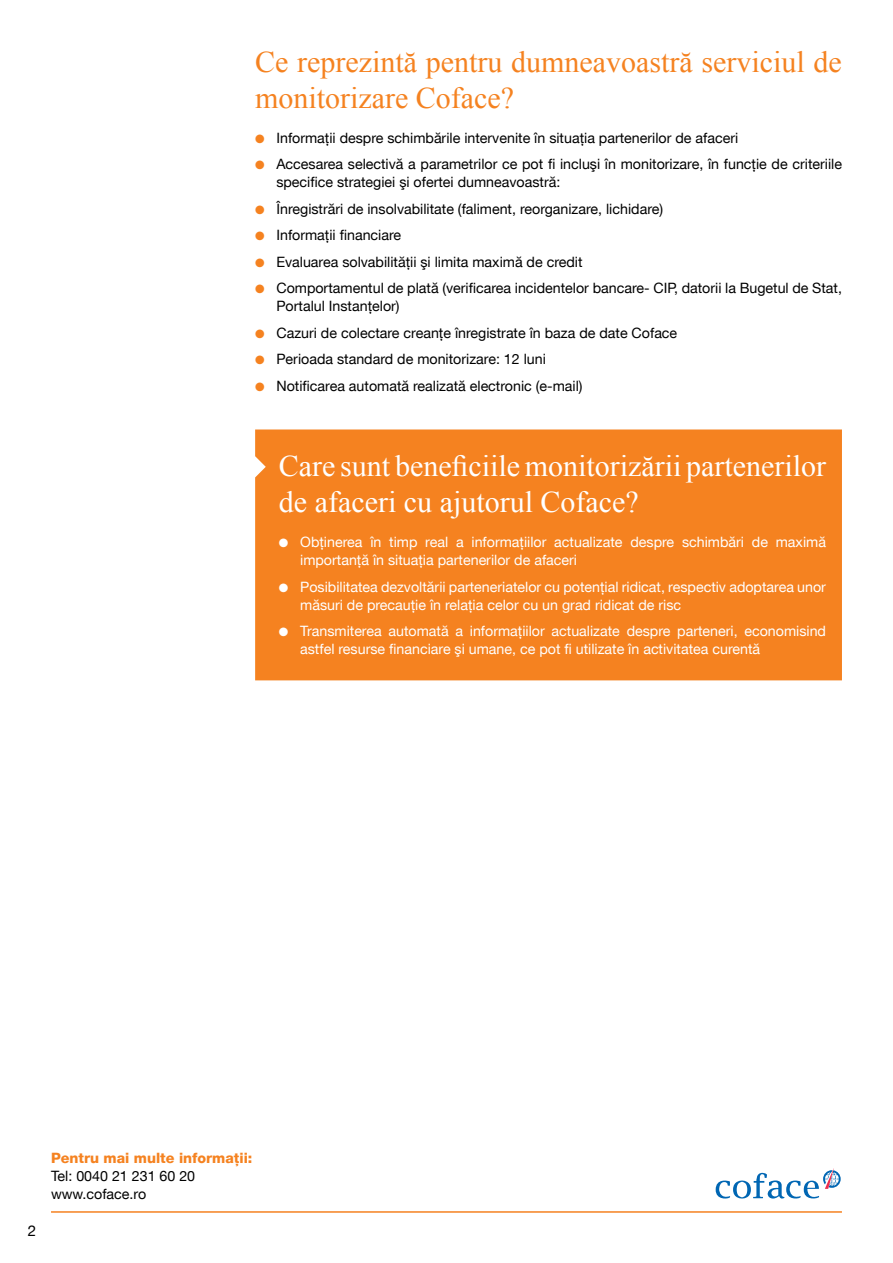
<style>
.page{position:relative;width:893px;height:1263px;background:#fff}
.page>*{position:absolute;margin:0;border:0;box-sizing:border-box;transform-origin:0 0}
.t1{font:30px/36px "Times New Roman";color:#fff}
.t2{font:30px/36px "Times New Roman";color:#f58220}
.t3{font:15px "Helvetica Neue LT Pro";color:#000}
.t4{font:14.25px/18px "Helvetica Neue LT Pro";color:#000}
.t5{font:14.25px/18px "Helvetica Neue LT Pro";color:#fff}
.t6{font:800 14.25px "Helvetica Neue LT Pro";color:#f58220}
.s1{color:#f58220}
</style>
<div class="page">
<div style="left:255px;top:429px;width:587px;height:251px;background:#f58220"></div>
<hr style="left:51px;top:1211px;width:791px;height:2px;background:#f58220">
<svg style="left:716px;top:1168px;width:125px;height:31px"></svg>
<h1 class="t2" style="left:255px;top:43px;width:588px">Ce reprezintă pentru dumneavoastră serviciul de monitorizare Coface?</h1>
<p class="t4" style="left:255px;top:128px;width:485px"><span class="s1">●</span> Informaţii despre schimbările intervenite în situaţia partenerilor de afaceri</p>
<p class="t4" style="left:276px;top:155px;width:567px;text-indent:-21px"><span class="s1">●</span> Accesarea selectivă a parametrilor ce pot fi incluşi în monitorizare, în funcţie de criteriile specifice strategiei şi ofertei dumneavoastră:</p>
<p class="t4" style="left:255px;top:199px;width:409px"><span class="s1">●</span> Înregistrări de insolvabilitate (faliment, reorganizare, lichidare)</p>
<p class="t4" style="left:255px;top:226px;width:148px"><span class="s1">●</span> Informaţii financiare</p>
<p class="t4" style="left:255px;top:252px;width:329px"><span class="s1">●</span> Evaluarea solvabilităţii şi limita maximă de credit</p>
<p class="t4" style="left:276px;top:279px;width:567px;text-indent:-21px"><span class="s1">●</span> Comportamentul de plată (verificarea incidentelor bancare- CIP, datorii la Bugetul de Stat,<br>Portalul Instanţelor)</p>
<p class="t4" style="left:255px;top:323px;width:424px"><span class="s1">●</span> Cazuri de colectare creanţe înregistrate în baza de date Coface</p>
<p class="t4" style="left:255px;top:350px;width:292px"><span class="s1">●</span> Perioada standard de monitorizare: 12 luni</p>
<p class="t4" style="left:255px;top:376px;width:329px"><span class="s1">●</span> Notificarea automată realizată electronic (e-mail)</p>
<h1 class="t1" style="left:279px;top:448px;width:549px">Care sunt beneficiile monitorizării partenerilor de afaceri cu ajutorul Coface?</h1>
<p class="t5" style="left:300px;top:533px;width:527px;text-indent:-21px">● Obţinerea în timp real a informaţiilor actualizate despre schimbări de maximă importanţă în situaţia partenerilor de afaceri</p>
<p class="t5" style="left:300px;top:577px;width:527px;text-indent:-21px">● Posibilitatea dezvoltării parteneriatelor cu potenţial ridicat, respectiv adoptarea unor măsuri de precauţie în relaţia celor cu un grad ridicat de risc</p>
<p class="t5" style="left:300px;top:622px;width:527px;text-indent:-21px">● Transmiterea automată a informaţiilor actualizate despre parteneri, economisind astfel resurse financiare şi umane, ce pot fi utilizate în activitatea curentă</p>
<p class="t3" style="left:28px;top:1222px;width:10px">2</p>
<p class="t6" style="left:51px;top:1150px;width:203px">Pentru mai multe informații:</p>
<p class="t4" style="left:51px;top:1167px;width:146px">Tel: 0040 21 231 60 20 www.coface.ro</p>
</div>
